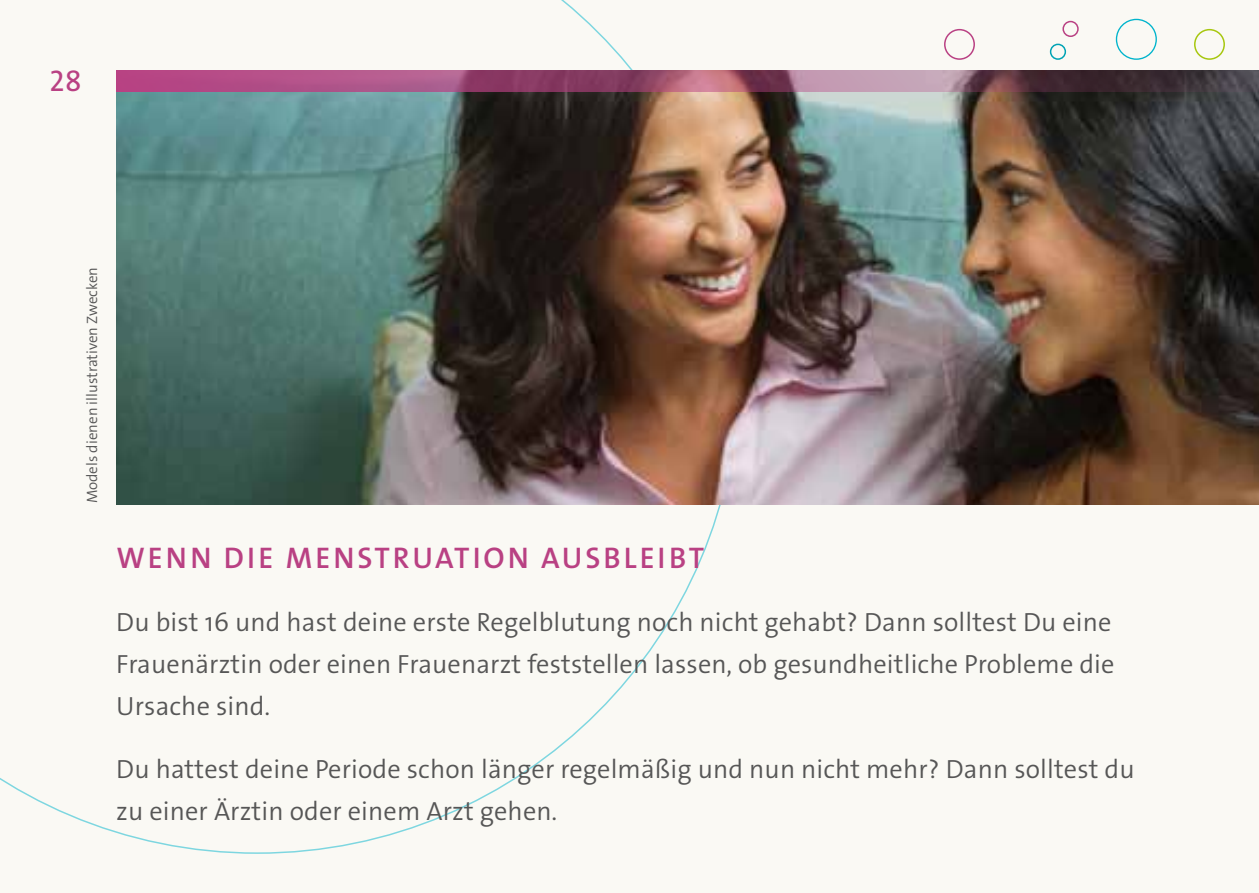
<style>
.page{position:relative;width:1259px;height:893px;background:#faf9f4}
.page>*{position:absolute;margin:0;border:0;box-sizing:border-box;transform-origin:0 0}
.t1{font:600 30px "The Sans Os F";letter-spacing:.1em;color:#b94183}
.t2{font:30px "The Sans Os F";color:#b94183}
.t3{font:26.4px/42px "The Sans LP4 Se Lig";letter-spacing:.005em;color:#565656;text-align:justify}
.t4{font:15px "The Sans LP4 Se Lig";color:#565656}
</style>
<div class="page">
<div style="left:1194px;top:29px;width:31px;height:31px;border:2px solid #a7c70e;border-radius:50%"></div>
<div style="left:1115px;top:19px;width:42px;height:41px;border:1px solid #00b4cc;border-radius:50%"></div>
<div style="left:1062px;top:21px;width:16px;height:16px;border:2px solid #b94183;border-radius:50%"></div>
<div style="left:944px;top:29px;width:31px;height:31px;border:2px solid #b94183;border-radius:50%"></div>
<div style="left:1050px;top:44px;width:16px;height:16px;border:2px solid #00a3b4;border-radius:50%"></div>
<img style="left:116px;top:92px;width:1143px;height:413px">
<svg style="left:116px;top:70px;width:1143px;height:22px;background:#905271"></svg>
<p class="t2" style="left:50px;top:61px;width:34px">28</p>
<p class="t4" style="left:83px;top:503px;width:238px;rotate:-90deg">Models dienen illustrativen Zwecken</p>
<p class="t1" style="left:116px;top:538px;width:589px">WENN DIE MENSTRUATION AUSBLEIBT</p>
<p class="t3" style="left:116px;top:601px;width:999px">Du bist 16 und hast deine erste Regelblutung noch nicht gehabt? Dann solltest Du eine Frauenärztin oder einen Frauenarzt feststellen lassen, ob gesundheitliche Probleme die Ursache sind.</p>
<p class="t3" style="left:116px;top:748px;width:1020px">Du hattest deine Periode schon länger regelmäßig und nun nicht mehr? Dann solltest du zu einer Ärztin oder einem Arzt gehen.</p>
</div>
